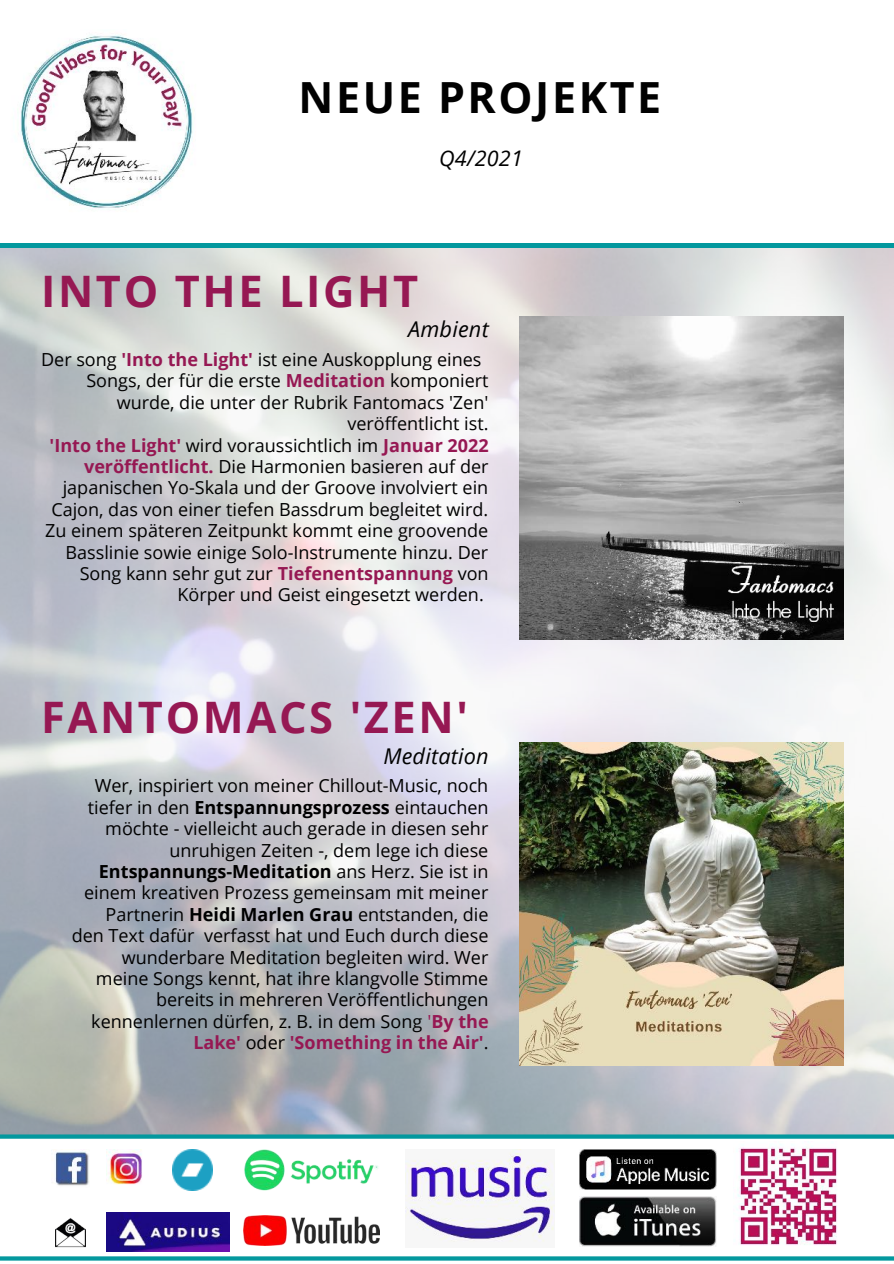
<style>
.page{position:relative;width:894px;height:1264px;background:#fff}
.page>*{position:absolute;margin:0;border:0;box-sizing:border-box;transform-origin:0 0}
.t1{font:700 43.35px "Open Sans";letter-spacing:.06em;color:#961853}
.t2{font:700 42.9px "Open Sans";letter-spacing:.06em;color:#010101}
.t3{font:italic 21.75px "Open Sans";letter-spacing:.01em;color:#010101}
.t4{font:italic 21.45px "Open Sans";letter-spacing:.01em;color:#010101}
.t5{font:18px/21.5px "Open Sans";color:#000;text-align:right}
.t6{font:18px/21.5px "Open Sans";color:#010101;text-align:right}
.s1{font-weight:700;color:#961853}
.s2{font-weight:700}
.s3{color:#961853}
</style>
<div class="page">
<img style="left:0;top:248px;width:893px;height:886px">
<div style="left:0;top:243px;width:893px;height:5px;background:#03989e"></div>
<svg style="left:0;top:1134px;width:893px;height:126px"></svg>
<img style="left:733px;top:1141px;width:110px;height:110px">
<img style="left:107px;top:1149px;width:38px;height:38px">
<img style="left:51px;top:1149px;width:38px;height:38px">
<img style="left:579px;top:1149px;width:136px;height:39px">
<img style="left:243px;top:1149px;width:136px;height:41px">
<img style="left:579px;top:1196px;width:136px;height:50px">
<img style="left:55px;top:1216px;width:31px;height:31px">
<img style="left:406px;top:1149px;width:148px;height:98px">
<img style="left:243px;top:1215px;width:136px;height:30px">
<img style="left:172px;top:1149px;width:41px;height:41px">
<img style="left:20px;top:34px;width:174px;height:176px">
<img style="left:107px;top:1212px;width:122px;height:39px">
<img style="left:519px;top:316px;width:323px;height:323px">
<img style="left:519px;top:742px;width:323px;height:323px">
<p class="t2" style="left:298px;top:67px;width:364px">NEUE PROJEKTE</p>
<p class="t4" style="left:439px;top:143px;width:85px">Q4/2021</p>
<p class="t1" style="left:41px;top:260px;width:378px">INTO THE LIGHT</p>
<p class="t3" style="left:408px;top:314px;width:82px">Ambient</p>
<p class="t6" style="left:41px;top:348px;width:442px">Der song <span class="s1">'Into the Light'</span> ist eine Auskopplung eines</p>
<p class="t6" style="left:86px;top:369px;width:403px">Songs, der für die erste <span class="s1">Meditation</span> komponiert</p>
<p class="t6" style="left:117px;top:391px;width:373px">wurde, die unter der Rubrik Fantomacs 'Zen'</p>
<p class="t6" style="left:347px;top:412px;width:143px">veröffentlicht ist.</p>
<p class="t6" style="left:45px;top:434px;width:445px"><span class="s1">'Into the Light'</span> wird voraussichtlich im <span class="s1">Januar 2022 veröffentlicht.</span> Die Harmonien basieren auf der japanischen Yo-Skala und der Groove involviert ein Cajon, das von einer tiefen Bassdrum begleitet wird.<br>Zu einem späteren Zeitpunkt kommt eine groovende Basslinie sowie einige Solo-Instrumente hinzu. Der Song kann sehr gut zur <span class="s1">Tiefenentspannung</span> von Körper und Geist eingesetzt werden.</p>
<p class="t1" style="left:41px;top:686px;width:428px">FANTOMACS 'ZEN'</p>
<p class="t3" style="left:383px;top:740px;width:107px">Meditation</p>
<p class="t5" style="left:72px;top:774px;width:418px">Wer, inspiriert von meiner Chillout-Music, noch tiefer in den <span class="s2">Entspannungsprozess</span> eintauchen möchte - vielleicht auch gerade in diesen sehr unruhigen Zeiten -, dem lege ich diese <span class="s2">Entspannungs-Meditation</span> ans Herz. Sie ist in einem kreativen Prozess gemeinsam mit meiner Partnerin <span class="s2">Heidi Marlen Grau</span> entstanden, die den Text dafür verfasst hat und Euch durch diese wunderbare Meditation begleiten wird. Wer meine Songs kennt, hat ihre klangvolle Stimme bereits in mehreren Veröffentlichungen kennenlernen dürfen, z. B. in dem Song <span class="s3">'</span><span class="s1">By the Lake'</span> oder <span class="s1">'Something in the Air'</span>.</p>
</div>
